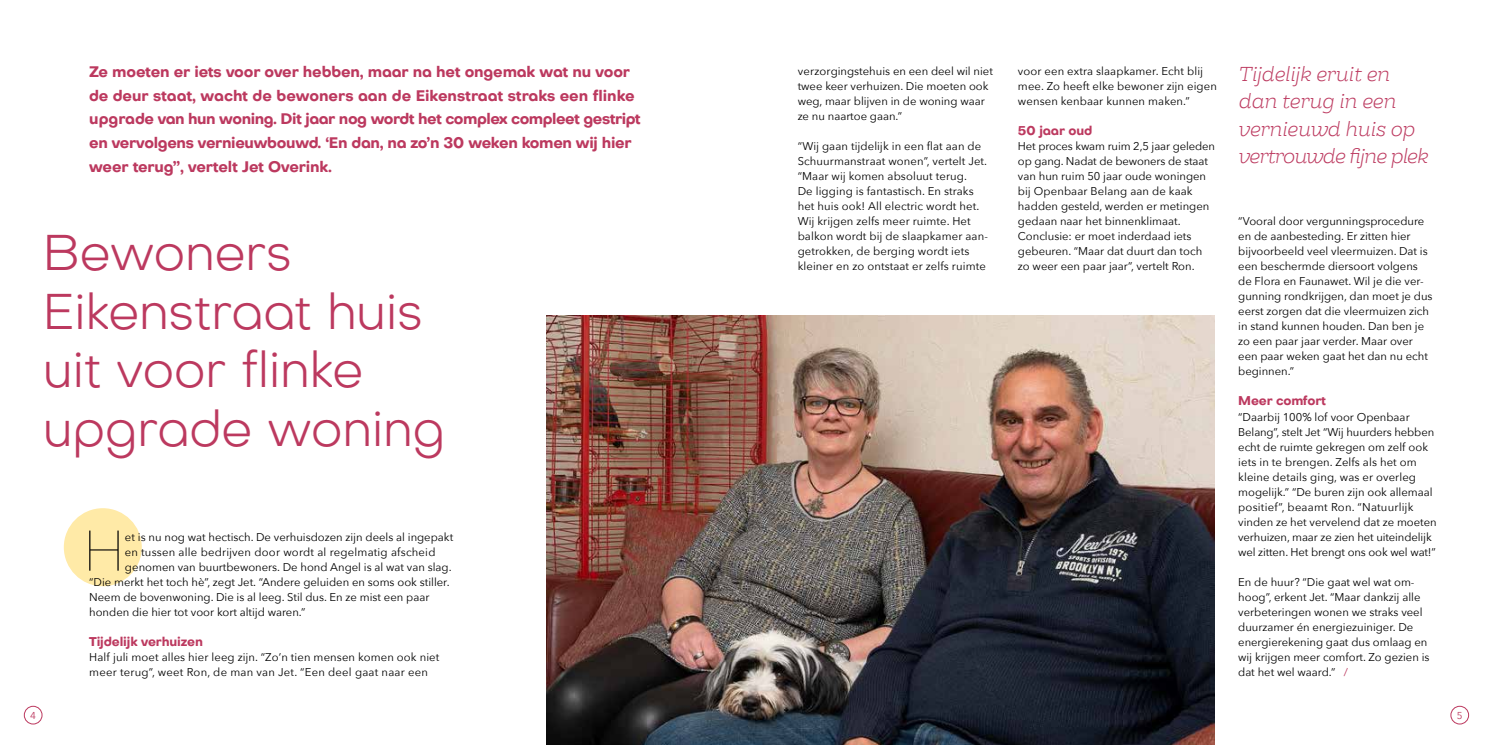
<style>
.page{position:relative;width:1489px;height:745px;background:#fff}
.page>*{position:absolute;margin:0;border:0;box-sizing:border-box;transform-origin:0 0}
.t1{font:200 56.62px "Avenir Next";color:#000}
.t2{font:300 49.88px/58.6px "Octarine";color:#bc395f}
.t3{font:italic 300 20px/27.5px "Hernandez Niu";color:#bc395f}
.t4{font:700 15px/23.8px "Octarine";letter-spacing:-.02em;color:#bc395f}
.t5{font:700 12.5px "Octarine";letter-spacing:-.01em;color:#bc395f}
.t6{font:11.25px/15px "Avenir Next";color:#000}
.t7{font:11.25px "Avenir Next";letter-spacing:.02em;color:#000}
.t8{font:10px "Avenir Next";color:#bc395f}
.s1{color:#bc395f}
</style>
<div class="page">
<div style="left:64px;top:508px;width:78px;height:78px;background:#ffeaa7;border-radius:50%"></div>
<img style="left:547px;top:315px;width:667px;height:429px">
<div style="left:1450px;top:705px;width:18px;height:18px;border:1px solid #bc395f;border-radius:50%"></div>
<div style="left:24px;top:705px;width:18px;height:18px;border:1px solid #bc395f;border-radius:50%"></div>
<p class="t4" style="left:89px;top:59px;width:553px">Ze moeten er iets voor over hebben, maar na het ongemak wat nu voor de deur staat, wacht de bewoners aan de Eikenstraat straks een flinke upgrade van hun woning. Dit jaar nog wordt het complex compleet gestript en vervolgens vernieuwbouwd. ‘En dan, na zo’n 30 weken komen wij hier weer terug”, vertelt Jet Overink.</p>
<h3 class="t3" style="left:1238px;top:60px;width:191px">Tijdelijk eruit en dan terug in een vernieuwd huis op vertrouwde fijne plek</h3>
<p class="t6" style="left:1017px;top:63px;width:200px">voor een extra slaapkamer. Echt blij mee. Zo heeft elke bewoner zijn eigen wensen kenbaar kunnen maken.”</p>
<p class="t5" style="left:1017px;top:121px;width:76px">50 jaar oud</p>
<p class="t6" style="left:1017px;top:138px;width:199px">Het proces kwam ruim 2,5 jaar geleden op gang. Nadat de bewoners de staat van hun ruim 50 jaar oude woningen bij Openbaar Belang aan de kaak hadden gesteld, werden er metingen gedaan naar het binnenklimaat.<br>Conclusie: er moet inderdaad iets gebeuren. “Maar dat duurt dan toch zo weer een paar jaar”, vertelt Ron.</p>
<p class="t6" style="left:797px;top:63px;width:197px">verzorgingstehuis en een deel wil niet twee keer verhuizen. Die moeten ook weg, maar blijven in de woning waar ze nu naartoe gaan.”</p>
<p class="t6" style="left:797px;top:138px;width:192px">“Wij gaan tijdelijk in een flat aan de Schuurmanstraat wonen”, vertelt Jet. “Maar wij komen absoluut terug.<br>De ligging is fantastisch. En straks het huis ook! All electric wordt het.<br>Wij krijgen zelfs meer ruimte. Het balkon wordt bij de slaapkamer aan&shy;getrokken, de berging wordt iets kleiner en zo ontstaat er zelfs ruimte</p>
<p class="t6" style="left:1238px;top:213px;width:196px">“Vooral door vergunningsprocedure en de aanbesteding. Er zitten hier bijvoorbeeld veel vleermuizen. Dat is een beschermde diersoort volgens de Flora en Faunawet. Wil je die ver&shy;gunning rondkrijgen, dan moet je dus eerst zorgen dat die vleermuizen zich in stand kunnen houden. Dan ben je zo een paar jaar verder. Maar over een paar weken gaat het dan nu echt beginnen.”</p>
<p class="t5" style="left:1238px;top:391px;width:89px">Meer comfort</p>
<p class="t6" style="left:1238px;top:408px;width:200px">“Daarbij 100% lof voor Openbaar Belang”, stelt Jet “Wij huurders hebben echt de ruimte gekregen om zelf ook iets in te brengen. Zelfs als het om kleine details ging, was er overleg mogelijk.” “De buren zijn ook allemaal positief”, beaamt Ron. “Natuurlijk vinden ze het vervelend dat ze moeten verhuizen, maar ze zien het uiteindelijk wel zitten. Het brengt ons ook wel wat!”</p>
<p class="t6" style="left:1238px;top:573px;width:193px">En de huur? “Die gaat wel wat om&shy;hoog”, erkent Jet. “Maar dankzij alle verbeteringen wonen we straks veel duurzamer én energiezuiniger. De energierekening gaat dus omlaag en wij krijgen meer comfort. Zo gezien is dat het wel waard.” <span class="s1">/</span></p>
<h2 class="t2" style="left:43px;top:219px;width:403px">Bewoners<br>Eikenstraat huis uit voor flinke upgrade woning</h2>
<h1 class="t1" style="left:83px;top:503px;width:43px">H</h1>
<p class="t6" style="left:125px;top:528px;width:330px">et is nu nog wat hectisch. De verhuisdozen zijn deels al ingepakt</p>
<p class="t7" style="left:125px;top:542px;width:312px">en tussen alle bedrijven door wordt al regelmatig afscheid</p>
<p class="t6" style="left:125px;top:558px;width:328px">genomen van buurtbewoners. De hond Angel is al wat van slag.</p>
<p class="t6" style="left:89px;top:573px;width:362px">“Die merkt het toch hè”, zegt Jet. “Andere geluiden en soms ook stiller.</p>
<p class="t6" style="left:89px;top:588px;width:342px">Neem de bovenwoning. Die is al leeg. Stil dus. En ze mist een paar</p>
<p class="t6" style="left:89px;top:603px;width:218px">honden die hier tot voor kort altijd waren.”</p>
<p class="t5" style="left:89px;top:631px;width:115px">Tijdelijk verhuizen</p>
<p class="t6" style="left:89px;top:648px;width:352px">Half juli moet alles hier leeg zijn. “Zo’n tien mensen komen ook niet meer terug”, weet Ron, de man van Jet. “Een deel gaat naar een</p>
<p class="t8" style="left:30px;top:706px;width:7px">4</p>
<p class="t8" style="left:1456px;top:706px;width:7px">5</p>
</div>
